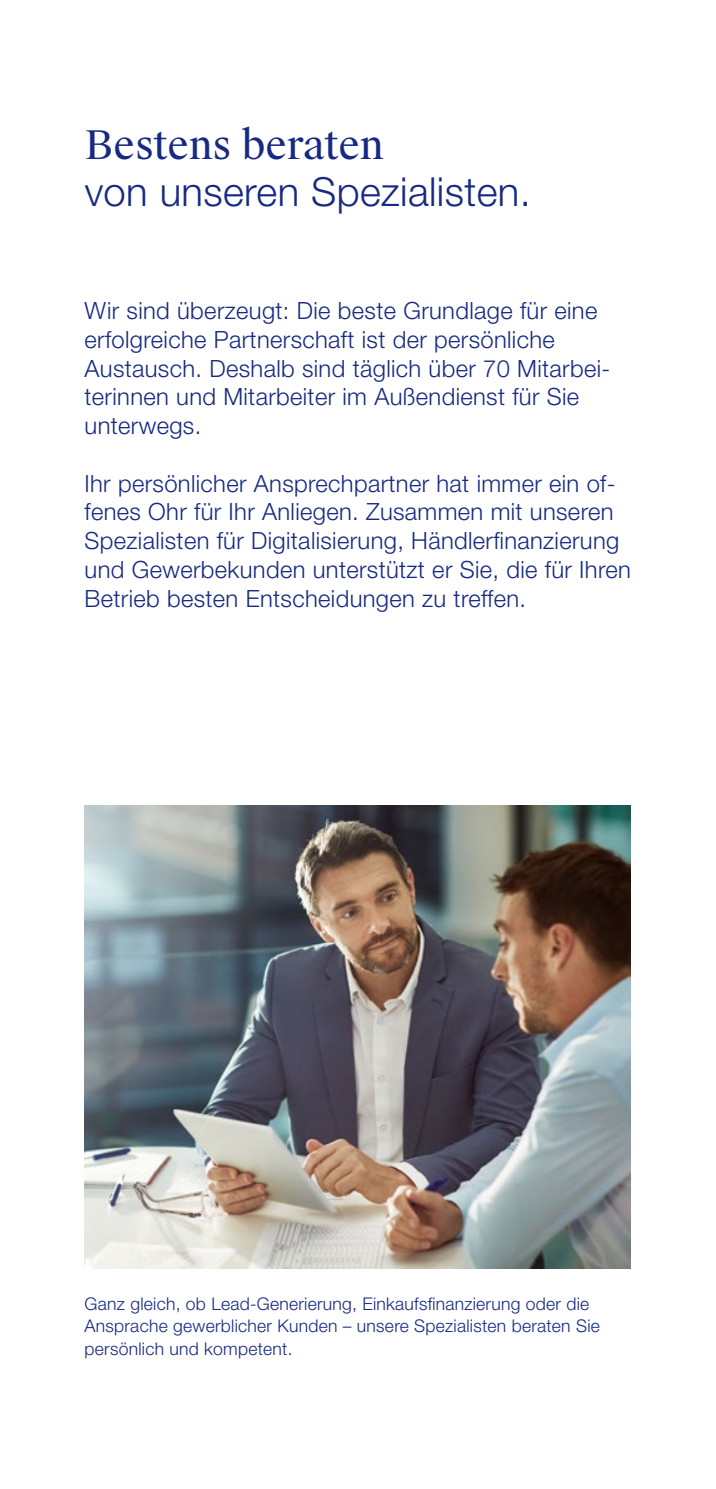
<style>
.page{position:relative;width:716px;height:1489px;background:#fff}
.page>*{position:absolute;margin:0;border:0;box-sizing:border-box;transform-origin:0 0}
.t1{font:300 40px "Helvetica Neue LT Pro";letter-spacing:.01em;color:#172983}
.t2{font:39.5px "Suisse Works";letter-spacing:.005em;color:#172983}
.t3{font:300 23.75px/28.8px "Helvetica Neue LT Pro";letter-spacing:.015em;color:#172983}
.t4{font:300 17.5px/22.5px "Helvetica Neue LT Pro";letter-spacing:.015em;color:#172983}
</style>
<div class="page">
<img style="left:84px;top:805px;width:547px;height:463px">
<h2 class="t2" style="left:85px;top:120px;width:300px">Bestens beraten</h2>
<h1 class="t1" style="left:85px;top:168px;width:448px">von unseren Spezialisten.</h1>
<p class="t3" style="left:85px;top:296px;width:527px">Wir sind überzeugt: Die beste Grundlage für eine erfolgreiche Partnerschaft ist der persönliche Austausch. Deshalb sind täglich über 70 Mitarbei&shy;terinnen und Mitarbeiter im Außendienst für Sie unterwegs.</p>
<p class="t3" style="left:85px;top:468px;width:548px">Ihr persönlicher Ansprechpartner hat immer ein of&shy;fenes Ohr für Ihr Anliegen. Zusammen mit unseren Spezialisten für Digitalisierung, Händlerfinanzierung und Gewerbekunden unterstützt er Sie, die für Ihren Betrieb besten Entscheidungen zu treffen.</p>
<p class="t4" style="left:85px;top:1291px;width:517px">Ganz gleich, ob Lead-Generierung, Einkaufsfinanzierung oder die<br>Ansprache gewerblicher Kunden – unsere Spezialisten beraten Sie persönlich und kompetent.</p>
</div>
